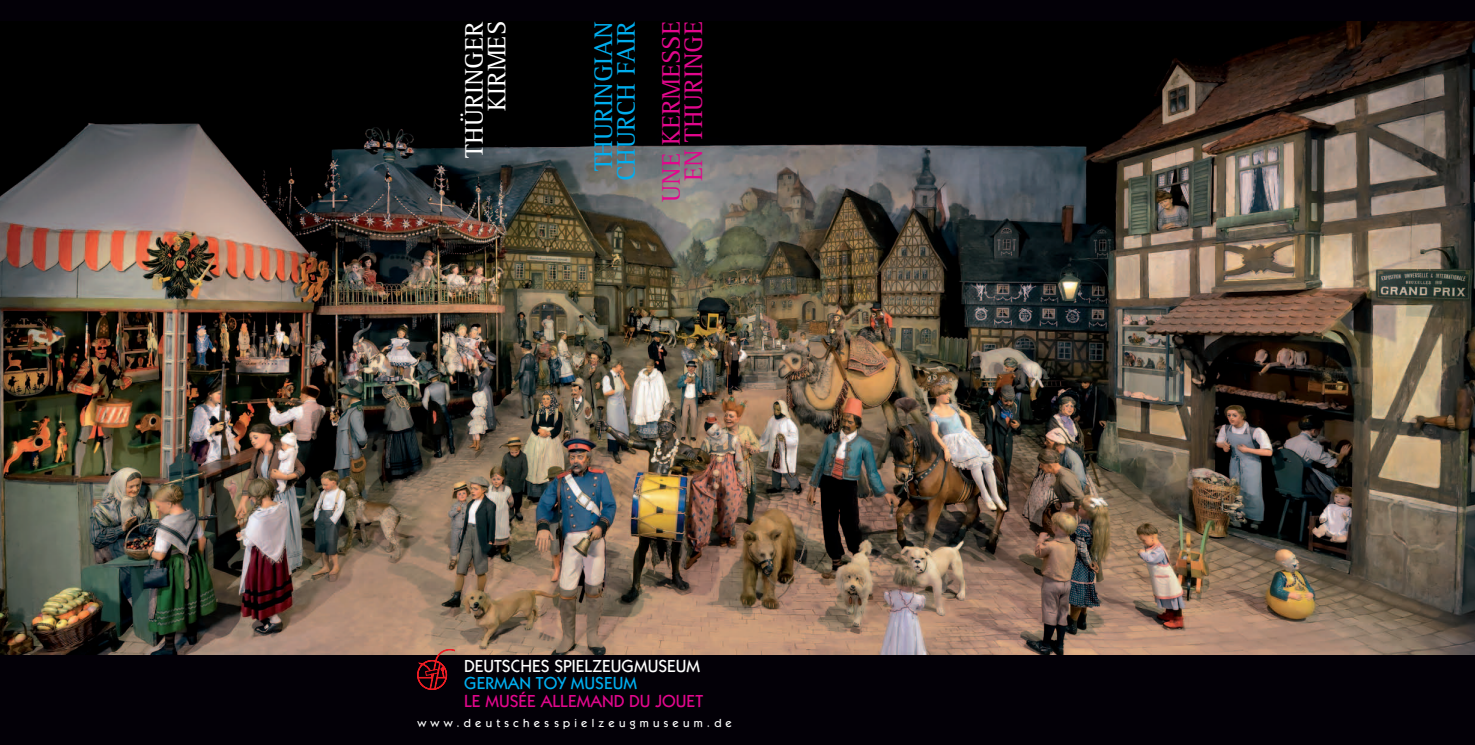
<style>
.page{position:relative;width:1475px;height:745px;background:#fff}
.page>*{position:absolute;margin:0;border:0;box-sizing:border-box;transform-origin:0 0}
.t1{font:26.25px/22.5px "Rotis Serif";color:#e2078c;text-align:right}
.t2{font:26.25px/22.5px "Rotis Serif";color:#00aeef;text-align:center}
.t3{font:26.25px/22.5px "Rotis Serif";color:#fff;text-align:right}
.t4{font:500 17.5px "Itc Kabel";color:#fff}
.t5{font:500 17.5px "Itc Kabel";color:#e2078c}
.t6{font:500 17.5px "Itc Kabel";color:#00aeef}
.t7{font:500 11.5px "Itc Kabel";letter-spacing:.365em;color:#fff}
</style>
<div class="page">
<div style="left:0;top:0;width:1474px;height:744px;background:#030007"></div>
<img style="left:0;top:21px;width:1474px;height:633px">
<svg style="left:417px;top:649px;width:38px;height:40px"></svg>
<h1 class="t3" style="left:465px;top:157px;width:138px;rotate:-90deg">THÜRINGER<br>KIRMES</h1>
<h1 class="t2" style="left:594px;top:181px;width:161px;rotate:-90deg">THURINGIAN<br>CHURCH FAIR</h1>
<h1 class="t1" style="left:662px;top:202px;width:182px;rotate:-90deg">UNE KERMESSE<br>EN THURINGE</h1>
<h2 class="t4" style="left:464px;top:658px;width:238px">DEUTSCHES SPIELZEUGMUSEUM</h2>
<h2 class="t6" style="left:464px;top:676px;width:174px">GERMAN TOY MUSEUM</h2>
<h2 class="t5" style="left:464px;top:693px;width:240px">LE MUSÉE ALLEMAND DU JOUET</h2>
<p class="t7" style="left:417px;top:718px;width:316px">www.deutsches spielzeugmuseum.de</p>
</div>
